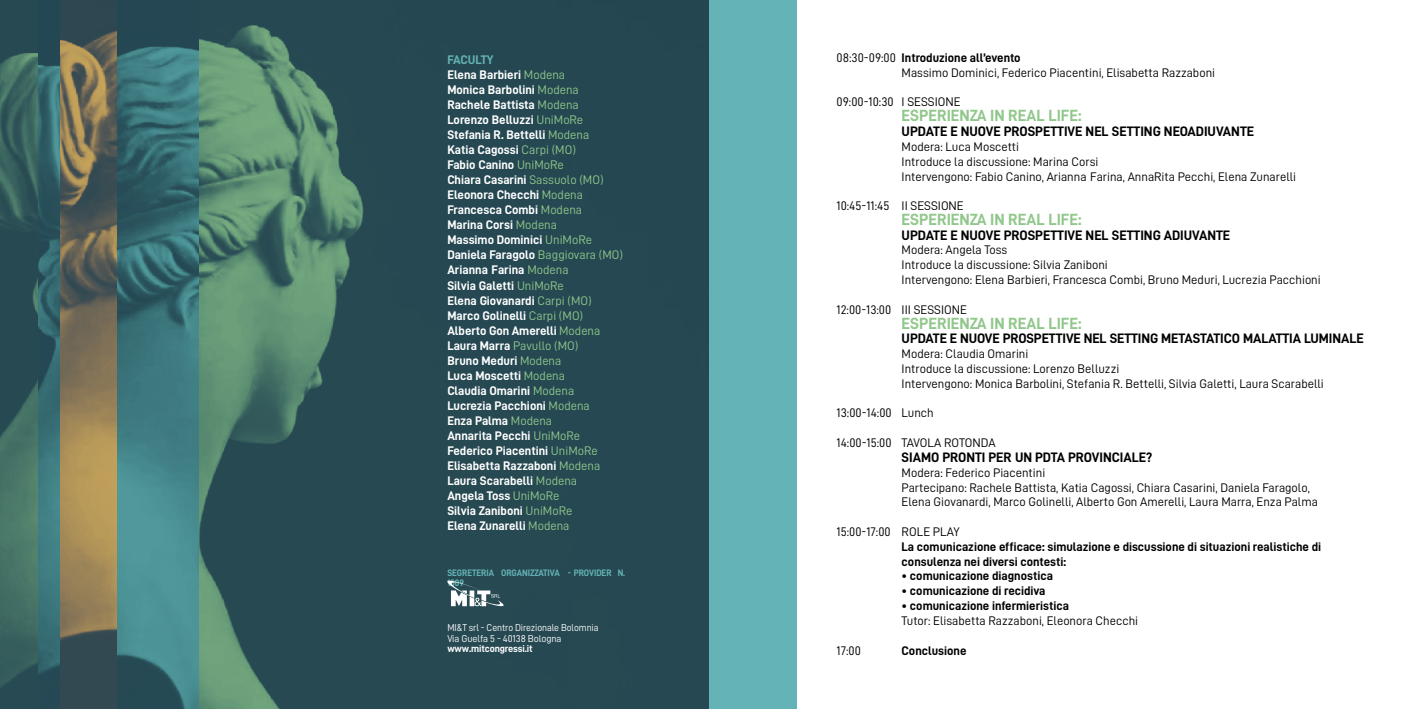
<style>
.page{position:relative;width:1418px;height:709px;background:#fff}
.page>*{position:absolute;margin:0;border:0;box-sizing:border-box;transform-origin:0 0}
.t1{font:16.25px "D DIN Bold";color:#90c78b}
.t2{font:13.75px "D DIN Bold";color:#000}
.t3{font:12.5px/14.9px "D DIN";color:#000}
.t4{font:12.5px/15px "D DIN Bold";color:#fff}
.t5{font:12.5px/14.8px "D DIN Bold";color:#000}
.t6{font:12.5px "D DIN";color:#90c78b}
.t7{font:10px/11.2px "D DIN";letter-spacing:-.01em;color:#fff;scale:.96 1}
.t8{font:10px "D DIN Bold";letter-spacing:-.01em;color:#fff}
.t9{font:9.38px/10px "D DIN Bold";color:#64b3b6;scale:.95 1}
.s1{color:#64b3b6}
.s2{font-family:"D DIN";color:#90c78b}
.s3{font-family:"D DIN Bold";color:#fff}
.s4{font-family:"D DIN"}
</style>
<div class="page">
<img style="left:0;top:0;width:709px;height:709px">
<img style="left:39px;top:0;width:159px;height:709px">
<svg style="left:446px;top:579px;width:58px;height:28px"></svg>
<img style="left:60px;top:0;width:57px;height:709px">
<div style="left:709px;top:0;width:87px;height:709px;background:#64b3b6"></div>
<p class="t4" style="left:447px;top:52px;width:177px"><span class="s1">FACULTY<br></span>Elena Barbieri <span class="s2">Modena<br></span>Monica Barbolini <span class="s2">Modena<br></span>Rachele Battista <span class="s2">Modena<br></span>Lorenzo Belluzzi <span class="s2">UniMoRe<br></span>Stefania R. Bettelli <span class="s2">Modena<br></span>Katia Cagossi <span class="s2">Carpi (MO)<br></span>Fabio Canino <span class="s2">UniMoRe<br></span>Chiara Casarini <span class="s2">Sassuolo (MO)<br></span>Eleonora Checchi <span class="s2">Modena<br></span>Francesca Combi <span class="s2">Modena<br></span>Marina Corsi <span class="s2">Modena<br></span>Massimo Dominici <span class="s2">UniMoRe<br></span>Daniela Faragolo <span class="s2">Baggiovara (MO)</span></p>
<p class="t4" style="left:447px;top:278px;width:154px">Silvia Galetti <span class="s2">UniMoRe<br></span>Elena Giovanardi <span class="s2">Carpi (MO)<br></span>Marco Golinelli <span class="s2">Carpi (MO)<br></span>Alberto Gon Amerelli <span class="s2">Modena</span></p>
<p class="t6" style="left:447px;top:339px;width:133px"><span class="s3">Laura Marra</span> Pavullo (MO)</p>
<p class="t4" style="left:447px;top:353px;width:154px">Bruno Meduri <span class="s2">Modena<br></span>Luca Moscetti <span class="s2">Modena<br></span>Claudia Omarini <span class="s2">Modena<br></span>Lucrezia Pacchioni <span class="s2">Modena<br></span>Enza Palma <span class="s2">Modena<br></span>Annarita Pecchi <span class="s2">UniMoRe<br></span>Federico Piacentini <span class="s2">UniMoRe<br></span>Elisabetta Razzaboni <span class="s2">Modena<br></span>Laura Scarabelli <span class="s2">Modena<br></span>Angela Toss <span class="s2">UniMoRe<br></span>Silvia Zaniboni <span class="s2">UniMoRe<br></span>Elena Zunarelli <span class="s2">Modena</span></p>
<p class="t9" style="left:447px;top:567px;width:189px">SEGRETERIA ORGANIZZATIVA - PROVIDER N.<br>1509</p>
<p class="t7" style="left:447px;top:621px;width:159px">MI&amp;T srl - Centro Direzionale Bolomnia<br>Via Guelfa 5 - 40138 Bologna</p>
<p class="t8" style="left:447px;top:643px;width:87px">www.mitcongressi.it</p>
<p class="t4" style="left:447px;top:262px;width:123px">Arianna Farina <span class="s2">Modena</span></p>
<p class="t5" style="left:836px;top:50px;width:186px"><span class="s4">08:30-09:00</span> Introduzione all’evento</p>
<p class="t3" style="left:901px;top:65px;width:315px">Massimo Dominici, Federico Piacentini, Elisabetta Razzaboni</p>
<p class="t3" style="left:836px;top:94px;width:126px">09:00-10:30 I SESSIONE</p>
<h1 class="t1" style="left:901px;top:106px;width:181px">ESPERIENZA IN REAL LIFE:</h1>
<p class="t2" style="left:901px;top:123px;width:354px">UPDATE E NUOVE PROSPETTIVE NEL SETTING NEOADIUVANTE</p>
<p class="t3" style="left:901px;top:139px;width:396px">Modera: Luca Moscetti<br>Introduce la discussione: Marina Corsi<br>Intervengono: Fabio Canino, Arianna Farina, AnnaRita Pecchi, Elena Zunarelli</p>
<p class="t3" style="left:836px;top:198px;width:129px">10:45-11:45 II SESSIONE</p>
<h1 class="t1" style="left:901px;top:210px;width:181px">ESPERIENZA IN REAL LIFE:</h1>
<p class="t2" style="left:901px;top:227px;width:330px">UPDATE E NUOVE PROSPETTIVE NEL SETTING ADIUVANTE</p>
<p class="t3" style="left:901px;top:242px;width:420px">Modera: Angela Toss<br>Introduce la discussione: Silvia Zaniboni<br>Intervengono: Elena Barbieri, Francesca Combi, Bruno Meduri, Lucrezia Pacchioni</p>
<p class="t3" style="left:836px;top:302px;width:132px">12:00-13:00 III SESSIONE</p>
<h1 class="t1" style="left:901px;top:314px;width:181px">ESPERIENZA IN REAL LIFE:</h1>
<p class="t2" style="left:901px;top:331px;width:463px">UPDATE E NUOVE PROSPETTIVE NEL SETTING METASTATICO MALATTIA LUMINALE</p>
<p class="t3" style="left:901px;top:346px;width:423px">Modera: Claudia Omarini<br>Introduce la discussione: Lorenzo Belluzzi<br>Intervengono: Monica Barbolini, Stefania R. Bettelli, Silvia Galetti, Laura Scarabelli</p>
<p class="t3" style="left:836px;top:405px;width:99px">13:00-14:00 Lunch</p>
<p class="t3" style="left:836px;top:435px;width:161px">14:00-15:00 TAVOLA ROTONDA</p>
<p class="t2" style="left:901px;top:449px;width:252px">SIAMO PRONTI PER UN PDTA PROVINCIALE?</p>
<p class="t3" style="left:901px;top:465px;width:418px">Modera: Federico Piacentini<br>Partecipano: Rachele Battista, Katia Cagossi, Chiara Casarini, Daniela Faragolo,<br>Elena Giovanardi, Marco Golinelli, Alberto Gon Amerelli, Laura Marra, Enza Palma</p>
<p class="t3" style="left:836px;top:524px;width:124px">15:00-17:00 ROLE PLAY</p>
<p class="t5" style="left:901px;top:539px;width:421px">La comunicazione efficace: simulazione e discussione di situazioni realistiche di consulenza nei diversi contesti:</p>
<p class="t5" style="left:901px;top:568px;width:153px">• comunicazione diagnostica</p>
<p class="t5" style="left:901px;top:583px;width:145px">• comunicazione di recidiva</p>
<p class="t5" style="left:901px;top:598px;width:169px">• comunicazione infermieristica</p>
<p class="t3" style="left:901px;top:613px;width:238px">Tutor: Elisabetta Razzaboni, Eleonora Checchi</p>
<p class="t3" style="left:836px;top:642px;width:26px">17:00</p>
<p class="t5" style="left:901px;top:642px;width:66px">Conclusione</p>
</div>
